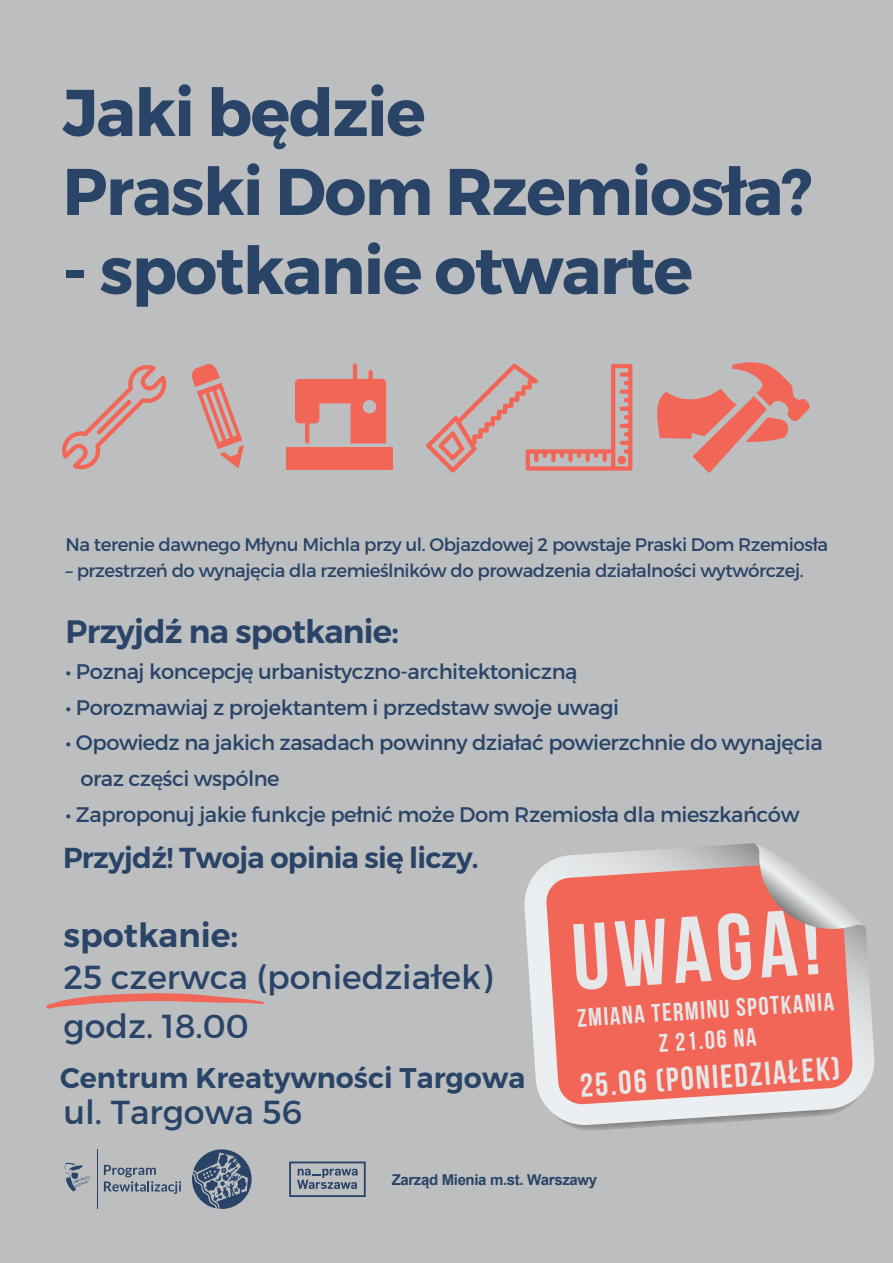
<style>
.page{position:relative;width:893px;height:1263px;background:#bcbec0}
.page>*{position:absolute;margin:0;border:0;box-sizing:border-box;transform-origin:0 0}
.t1{font:700 93.45px "Bebas Neue";color:#e6e7e8}
.t2{font:700 65.85px/79.1px "Montserrat";letter-spacing:-.02em;color:#294467}
.t3{font:33.3px/49.5px "Montserrat";color:#294467}
.t4{font:600 33.3px "Montserrat";color:#294467}
.t5{font:700 33px "Bebas Neue";color:#e6e7e8}
.t6{font:600 32.4px "Montserrat";letter-spacing:-.025em;color:#294467}
.t7{font:600 28.8px "Montserrat";letter-spacing:-.025em;color:#294467}
.t8{font:600 28.5px "Montserrat";color:#294467}
.t9{font:700 25.35px/30.5px "Bebas Neue";color:#e6e7e8;text-align:center}
.t10{font:21px/35.7px "Montserrat";letter-spacing:-.025em;color:#294467}
.t11{font:18.15px "Montserrat";letter-spacing:-.025em;color:#294467}
.t12{font:700 15px "Arial";letter-spacing:-.025em;color:#294467}
</style>
<div class="page">
<hr style="left:97px;top:1149px;width:1px;height:60px;background:#294467">
<svg style="left:104px;top:1165px;width:77px;height:29px"></svg>
<svg style="left:192px;top:1149px;width:60px;height:60px"></svg>
<svg style="left:289px;top:1161px;width:77px;height:36px"></svg>
<svg style="left:192px;top:364px;width:52px;height:104px"></svg>
<svg style="left:62px;top:365px;width:105px;height:104px"></svg>
<svg style="left:426px;top:363px;width:206px;height:110px"></svg>
<div style="left:617px;top:456px;width:9px;height:8px;background:#f26657;border-radius:50%"></div>
<div style="left:286px;top:448px;width:107px;height:22px;background:#f26657"></div>
<svg style="left:295px;top:363px;width:91px;height:80px"></svg>
<svg style="left:657px;top:362px;width:153px;height:111px"></svg>
<svg style="left:64px;top:1163px;width:26px;height:28px"></svg>
<svg style="left:524px;top:843px;width:351px;height:284px"></svg>
<svg style="left:546px;top:865px;width:307px;height:240px;background:#f07265"></svg>
<svg style="left:755px;top:843px;width:111px;height:89px"></svg>
<svg style="left:46px;top:993px;width:218px;height:16px"></svg>
<h2 class="t2" style="left:63px;top:74px;width:752px">Jaki będzie<br>Praski Dom Rzemiosła?</h2>
<h2 class="t2" style="left:63px;top:232px;width:632px">- spotkanie otwarte</h2>
<p class="t11" style="left:66px;top:533px;width:764px">Na terenie dawnego Młynu Michla przy ul. Objazdowej 2 powstaje Praski Dom Rzemiosła</p>
<p class="t11" style="left:66px;top:559px;width:740px">– przestrzeń do wynajęcia dla rzemieślników do prowadzenia działalności wytwórczej.</p>
<h3 class="t6" style="left:66px;top:612px;width:335px">Przyjdź na spotkanie:</h3>
<p class="t10" style="left:66px;top:653px;width:514px">• Poznaj koncepcję urbanistyczno-architektoniczną</p>
<p class="t10" style="left:66px;top:689px;width:555px">• Porozmawiaj z projektantem i przedstaw swoje uwagi</p>
<p class="t10" style="left:80px;top:725px;width:744px;text-indent:-15px">• Opowiedz na jakich zasadach powinny działać powierzchnie do wynajęcia oraz części wspólne</p>
<p class="t10" style="left:66px;top:796px;width:735px">• Zaproponuj jakie funkcje pełnić może Dom Rzemiosła dla mieszkańców</p>
<h3 class="t7" style="left:63px;top:840px;width:417px">Przyjdź! Twoja opinia się liczy.</h3>
<h3 class="t4" style="left:63px;top:915px;width:176px">spotkanie:</h3>
<h3 class="t3" style="left:63px;top:952px;width:430px">25 czerwca (poniedziałek) godz. 18.00</h3>
<h3 class="t8" style="left:60px;top:1060px;width:467px">Centrum Kreatywności Targowa</h3>
<h3 class="t3" style="left:63px;top:1087px;width:240px">ul. Targowa 56</h3>
<h1 class="t1" style="left:568px;top:907px;width:250px;rotate:-4deg">Uwaga!</h1>
<p class="t9" style="left:576px;top:1003px;width:259px;rotate:-4deg">Zmiana Terminu Spotkania z 21.06 na</p>
<h3 class="t5" style="left:579px;top:1068px;width:262px;rotate:-4deg">25.06 (poniedziałek)</h3>
<p class="t12" style="left:392px;top:1170px;width:207px">Zarząd Mienia m.st. Warszawy</p>
</div>
